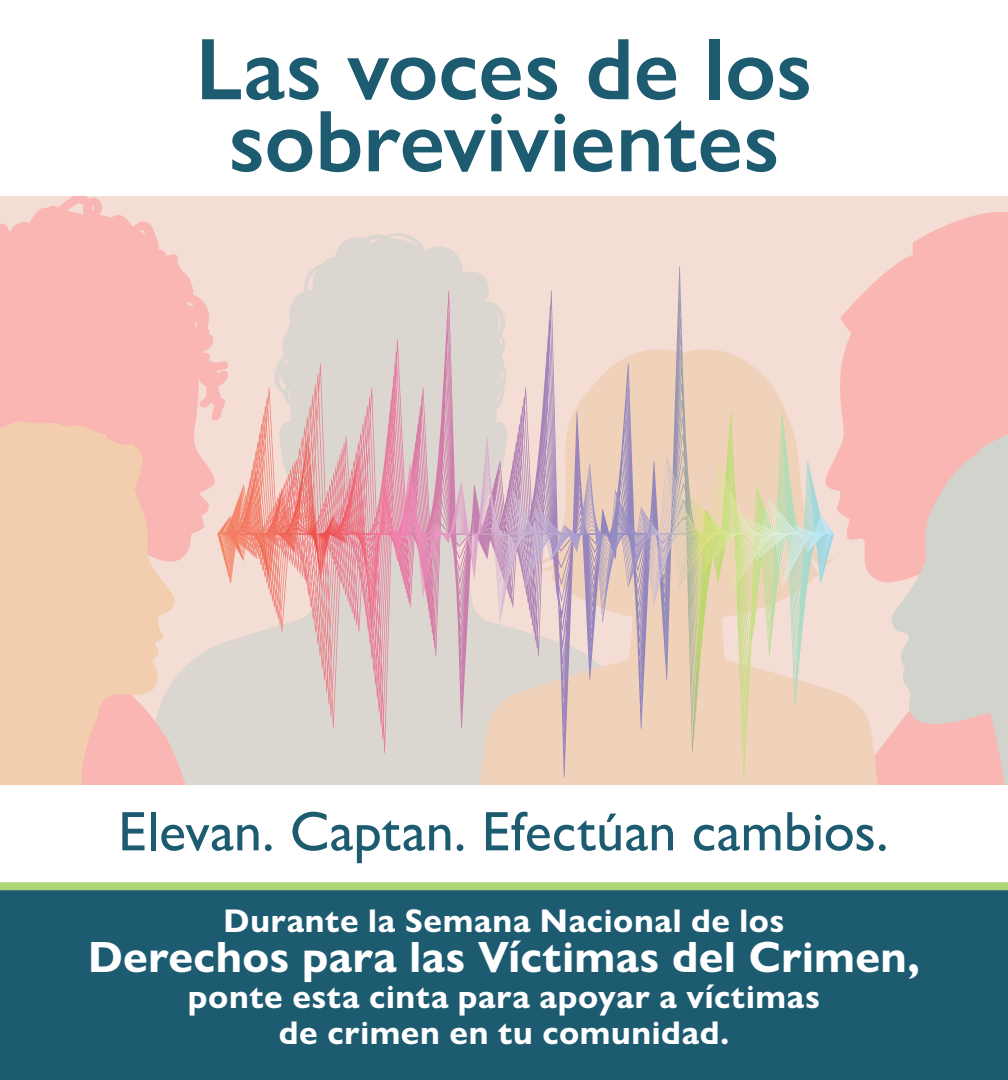
<style>
.page{position:relative;width:1008px;height:1080px;background:#fff}
.page>*{position:absolute;margin:0;border:0;box-sizing:border-box;transform-origin:0 0}
.t1{font:600 88px "Gill Sans Nova";color:#1d5b71}
.Tagline{font:500 56px "Gill Sans Nova";color:#1d5b71}
.Event_Title{font:700 44px "Gill Sans Nova";letter-spacing:.01em;color:#fff}
.Event_Title-2{font:700 32.8px "Gill Sans Nova";letter-spacing:.02em;color:#fff}
</style>
<div class="page">
<div style="left:0;top:886px;width:1008px;height:194px;background:#1d5b71"></div>
<div style="left:0;top:882px;width:1008px;height:8px;background:#b0d575"></div>
<div style="left:0;top:197px;width:1008px;height:588px;background:#f3ddd4"></div>
<svg style="left:230px;top:233px;width:246px;height:552px;fill:#dcd6d0"></svg>
<svg style="left:840px;top:212px;width:168px;height:573px;fill:#f9b6b2"></svg>
<svg style="left:891px;top:415px;width:117px;height:370px;background:#e2c8c2"></svg>
<svg style="left:0;top:197px;width:230px;height:588px;fill:#f9b6b2"></svg>
<svg style="left:0;top:422px;width:175px;height:363px;background:#f3cab0"></svg>
<svg style="left:476px;top:342px;width:403px;height:443px;fill:#f0d1b9"></svg>
<svg style="left:430px;top:267px;width:249px;height:266px"></svg>
<svg style="left:217px;top:437px;width:270px;height:109px;background:#e5a8ad"></svg>
<h1 class="t1" style="left:196px;top:15px;width:618px">Las voces de los</h1>
<h1 class="t1" style="left:228px;top:87px;width:553px">sobrevivientes</h1>
<h2 class="Tagline" style="left:118px;top:797px;width:772px">Elevan. Captan. Efectúan cambios.</h2>
<h3 class="Event_Title-2" style="left:223px;top:901px;width:563px">Durante la Semana Nacional de los</h3>
<h3 class="Event_Title" style="left:88px;top:930px;width:833px">Derechos para las Víctimas del Crimen,</h3>
<h3 class="Event_Title-2" style="left:188px;top:977px;width:634px">ponte esta cinta para apoyar a víctimas</h3>
<h3 class="Event_Title-2" style="left:279px;top:1013px;width:452px">de crimen en tu comunidad.</h3>
</div>
